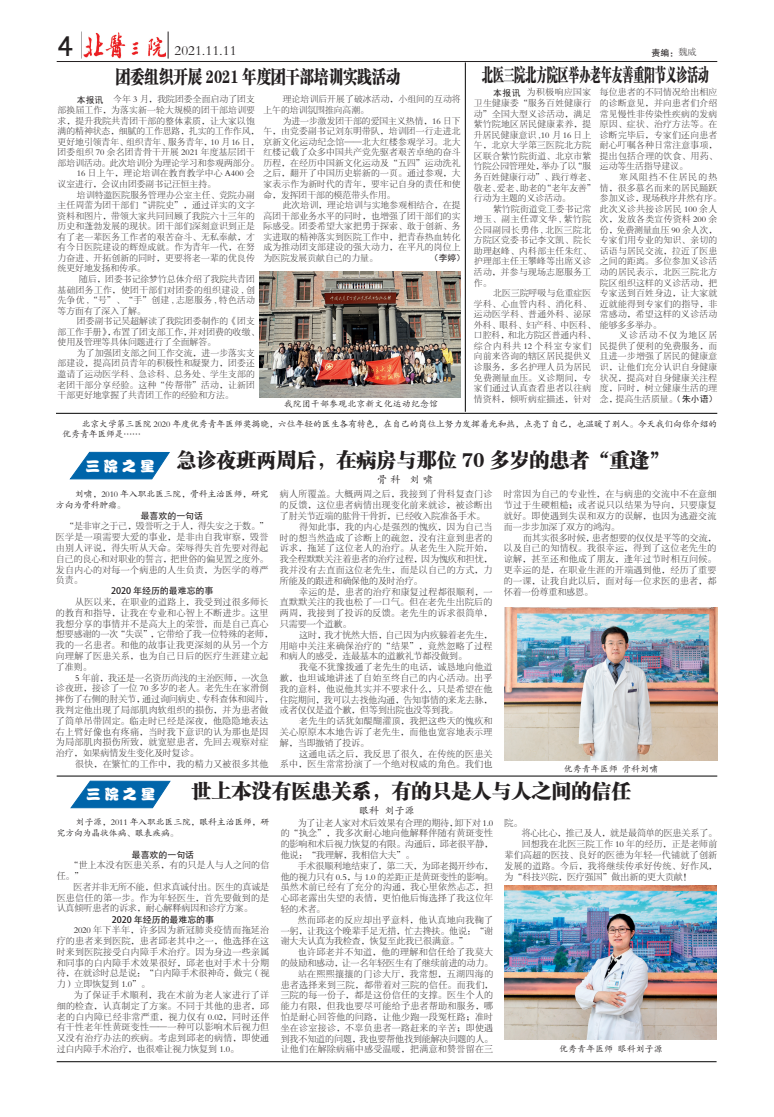
<style>
.page{position:relative;width:774px;height:1117px;background:#fff}
.page>*{position:absolute;margin:0;border:0;box-sizing:border-box;transform-origin:0 0}
.t1{font:30px "Shruti";color:#231f20}
.t2{font:20px "FZCSJW GB1 0";color:#231f20}
.t3{font:18px "FZCSK GBK1 0";color:#231f20;scale:.8 1}
.t4{font:18px "FZCSK GBK1 0";color:#231f20;scale:.6 1}
.t5{font:14px "FZSYJW GB1 0";color:#231f20}
.t6{font:14px "FZPWJW GB1 0";letter-spacing:.3em;color:#fff}
.t7{font:10px "FZKTK GBK1 0";color:#231f20}
.t8{font:9px/10.8px "FZSYK GBK1 0";letter-spacing:.03em;color:#231f20;text-align:justify}
.t9{font:9px/10.8px "FZSYK GBK1 0";letter-spacing:-.01em;color:#231f20;text-align:right}
.t10{font:9px "Kai Ti";color:#231f20}
.t11{font:9px "Adobe Heiti Std";letter-spacing:-.01em;color:#231f20}
.t12{font:9px/10.8px "FZSYK GBK1 0";letter-spacing:.01em;color:#231f20}
.t13{font:9px "FZHTK GBK1 0";letter-spacing:-.01em;color:#231f20}
.t14{font:8.8px/10.6px "FZSYK GBK1 0";letter-spacing:.02em;color:#231f20;text-align:justify}
.t15{font:8.8px/10.6px "FZKTK GBK1 0";color:#231f20}
.t16{font:8.8px/10.6px "FZSYK GBK1 0";color:#231f20}
.t17{font:8.8px "Sim Hei";color:#231f20}
.s1{font-family:"FZSYJW GB1 0"}
.s2{font-family:"Sim Hei"}
</style>
<div class="page">
<hr style="left:57px;top:61px;width:660px;height:1px;background:#231f20">
<svg style="left:168px;top:32px;width:1px;height:27px"></svg>
<img style="left:83px;top:32px;width:83px;height:27px">
<hr style="left:57px;top:1061px;width:659px;height:1px;background:#030303">
<svg style="left:71px;top:781px;width:99px;height:27px"></svg>
<hr style="left:57px;top:776px;width:660px;height:1px;background:#030303">
<img style="left:505px;top:886px;width:211px;height:153px">
<svg style="left:70px;top:452px;width:100px;height:27px"></svg>
<img style="left:505px;top:607px;width:212px;height:153px">
<hr style="left:56px;top:413px;width:661px;height:1px;background:#030303">
<hr style="left:465px;top:62px;width:1px;height:350px;background:#030303">
<img style="left:259px;top:271px;width:202px;height:127px">
<p class="t1" style="left:57px;top:28px;width:19px">4</p>
<p class="t5" style="left:175px;top:43px;width:63px">2021.11.11</p>
<p class="t13" style="left:651px;top:47px;width:46px">责编：<span class="s1">魏威</span></p>
<p class="t4" style="left:482px;top:65px;width:380px">北医三院北方院区举办老年友善重阳节义诊活动</p>
<p class="t3" style="left:116px;top:67px;width:358px">团委组织开展 2021 年度团干部培训实践活动</p>
<p class="t14" style="left:474px;top:87px;width:123px;text-align:left;text-indent:19px"><span class="s2">本报讯</span> 为积极响应国家卫生健康委“服务百姓健康行动”全国大型义诊活动，满足紫竹院地区居民健康素养，提升居民健康意识 ,10 月 16 日上午，北京大学第三医院北方院区联合紫竹院街道、北京市紫竹院公园管理处，举办了以“服务百姓健康行动”、践行尊老、敬老、爱老、助老的“老年友善”行动为主题的义诊活动。</p>
<p class="t14" style="left:474px;top:204px;width:119px;text-indent:19px">紫竹院街道党工委书记常增玉、副主任谭文华 , 紫竹院公园副园长勇伟 , 北医三院北方院区党委书记李文凯、院长助理赵峰、内科部主任朱红、护理部主任王攀峰等出席义诊活动，并参与现场志愿服务工作。</p>
<p class="t14" style="left:474px;top:288px;width:123px;text-align:left;text-indent:19px">北医三院呼吸与危重症医学科、心血管内科、消化科、运动医学科、普通外科、泌尿外科、眼科、妇产科、中医科、口腔科，和北方院区普通内科、综合内科共 12 个科室专家们向前来咨询的辖区居民提供义诊服务，多名护理人员为居民免费测量血压。义诊期间，专家们通过认真查看患者以往病情资料，倾听病症描述，针对</p>
<p class="t14" style="left:600px;top:87px;width:119px">每位患者的不同情况给出相应的诊断意见，并向患者们介绍常见慢性非传染性疾病的发病原因、症状、治疗方法等。在诊断完毕后，专家们还向患者耐心叮嘱各种日常注意事项，提出包括合理的饮食、用药、运动等生活指导建议。</p>
<p class="t14" style="left:600px;top:172px;width:123px;text-align:left;text-indent:19px">寒风阻挡不住居民的热情，很多慕名而来的居民踊跃参加义诊，现场秩序井然有序。此次义诊共接诊居民 100 余人次，发放各类宣传资料 200 余份，免费测量血压 90 余人次，专家们用专业的知识、亲切的话语与居民交流，拉近了医患之间的距离。多位参加义诊活动的居民表示，北医三院北方院区组织这样的义诊活动，把专家送到百姓身边，让大家就近就能得到专家们的指导，非常感动，希望这样的义诊活动能够多多举办。</p>
<p class="t14" style="left:600px;top:330px;width:119px;text-indent:19px">义诊活动不仅为地区居民提供了便利的免费服务，而且进一步增强了居民的健康意识，让他们充分认识自身健康状况，提高对自身健康关注程度，同时，树立健康生活的理念，提高生活质量。<span class="s2">( 朱小语）</span></p>
<p class="t14" style="left:58px;top:94px;width:203px;text-align:left;text-indent:19px"><span class="s2">本报讯</span> 今年 3 月，我院团委全面启动了团支部换届工作，为落实新一轮大规模的团干部培训要求，提升我院共青团干部的整体素质，让大家以饱满的精神状态，细腻的工作思路，扎实的工作作风，更好地引领青年、组织青年、服务青年，10 月 16 日，团委组织 70 余名团青骨干开展 2021 年度基层团干部培训活动。此次培训分为理论学习和参观两部分。</p>
<p class="t16" style="left:58px;top:168px;width:199px;text-indent:19px">16 日上午，理论培训在教育教学中心 A400 会议室进行，会议由团委副书记汪恒主持。</p>
<p class="t14" style="left:58px;top:189px;width:199px;text-indent:19px">培训特邀医院服务管理办公室主任、党院办副主任周蕾为团干部们“讲院史”，通过详实的文字资料和图片，带领大家共同回顾了我院六十三年的历史和蓬勃发展的现状。团干部们深刻意识到正是有了老一辈医务工作者的艰苦奋斗、无私奉献，才有今日医院建设的辉煌成就。作为青年一代，在努力奋进、开拓创新的同时，更要将老一辈的优良传统更好地发扬和传承。</p>
<p class="t14" style="left:58px;top:274px;width:199px;text-indent:22px">随后，团委书记徐梦竹总体介绍了我院共青团基础团务工作，使团干部们对团委的组织建设 , 创先争优 ,“号”、“手”创建 , 志愿服务 , 特色活动等方面有了深入了解。</p>
<p class="t16" style="left:58px;top:316px;width:203px;text-indent:19px">团委副书记吴超解读了我院团委制作的《团支部工作手册》，布置了团支部工作，并对团费的收缴、使用及管理等具体问题进行了全面解答。</p>
<p class="t14" style="left:58px;top:348px;width:199px;text-indent:19px">为了加强团支部之间工作交流，进一步落实支部建设，提高团员青年的积极性和凝聚力，团委还邀请了运动医学科、急诊科、总务处、学生支部的老团干部分享经验。这种“传帮带”活动，让新团干部更好地掌握了共青团工作的经验和方法。</p>
<p class="t14" style="left:263px;top:94px;width:199px;text-indent:19px">理论培训后开展了破冰活动，小组间的互动将上午的培训氛围推向高潮。</p>
<p class="t14" style="left:263px;top:115px;width:199px;text-indent:19px">为进一步激发团干部的爱国主义热情，16 日下午，由党委副书记刘东明带队，培训团一行走进北京新文化运动纪念馆——北大红楼参观学习。北大红楼记载了众多中国共产党先驱者艰苦卓绝的奋斗历程，在经历中国新文化运动及“五四”运动洗礼之后，翻开了中国历史崭新的一页。通过参观，大家表示作为新时代的青年，要牢记自身的责任和使命，发挥团干部的模范带头作用。</p>
<p class="t14" style="left:263px;top:200px;width:199px;text-indent:19px">此次培训，理论培训与实地参观相结合，在提高团干部业务水平的同时，也增强了团干部们的实际感受。团委希望大家把勇于探索、敢于创新、务实进取的精神落实到医院工作中，把青春热血转化成为推动团支部建设的强大动力，在平凡的岗位上为医院发展贡献自己的力量。</p>
<p class="t17" style="left:430px;top:253px;width:37px">（李婷）</p>
<p class="t10" style="left:284px;top:399px;width:156px">我院团干部参观北京新文化运动纪念馆</p>
<p class="t15" style="left:63px;top:419px;width:656px;text-indent:19px">北京大学第三医院 2020 年度优秀青年医师奖揭晓，六位年轻的医生各有特色，在自己的岗位上努力发挥着光和热，点亮了自己，也温暖了别人。今天我们向你介绍的优秀青年医师是……</p>
<p class="t2" style="left:177px;top:449px;width:494px">急诊夜班两周后，在病房与那位 70 多岁的患者“重逢”</p>
<p class="t7" style="left:377px;top:474px;width:57px">骨科 刘啸</p>
<p class="t15" style="left:56px;top:489px;width:214px;text-indent:19px">刘啸，2010 年入职北医三院，骨科主治医师，研究方向为骨科肿瘤。</p>
<p class="t13" style="left:141px;top:510px;width:64px">最喜欢的一句话</p>
<p class="t9" style="left:65px;top:521px;width:205px">“是非审之于己，毁誉听之于人，得失安之于数。”</p>
<p class="t8" style="left:56px;top:532px;width:214px">医学是一项需要大爱的事业，是非由自我审察，毁誉由别人评说，得失听从天命。荣辱得失首先要对得起自己的良心和对职业的誓言，把世俗的偏见置之度外。发自内心的对每一个病患的人生负责，为医学的尊严负责。</p>
<p class="t11" style="left:111px;top:586px;width:104px">2020 年经历的最难忘的事</p>
<p class="t8" style="left:56px;top:597px;width:219px;text-align:left;text-indent:19px">从医以来，在职业的道路上，我受到过很多师长的教育和指导，让我在专业和心智上不断进步。这里我想分享的事情并不是高大上的荣誉，而是自己真心想要感谢的一次“失误”，它带给了我一位特殊的老师，我的一名患者。和他的故事让我更深刻的从另一个方向理解了医患关系，也为自己日后的医疗生涯建立起了准则。</p>
<p class="t8" style="left:56px;top:672px;width:219px;text-align:left;text-indent:19px">5 年前，我还是一名资历尚浅的主治医师，一次急诊夜班，接诊了一位 70 多岁的老人。老先生在家滑倒摔伤了右侧的肘关节，通过询问病史、专科查体和阅片，我判定他出现了局部肌肉软组织的损伤，并为患者做了简单吊带固定。临走时已经是深夜，他隐隐地表达右上臂好像也有疼痛，当时我下意识的认为那也是因为局部肌肉损伤所致，就宽慰患者，先回去观察对症治疗，如果病情发生变化及时复诊。</p>
<p class="t8" style="left:75px;top:759px;width:195px">很快，在繁忙的工作中，我的精力又被很多其他</p>
<p class="t6" style="left:86px;top:458px;width:70px">三院之星</p>
<p class="t8" style="left:504px;top:489px;width:214px">时常因为自己的专业性，在与病患的交流中不在意细节过于生硬粗糙；或者说只以结果为导向，只要康复就好。即使遇到失误和双方的误解，也因为逃避交流而一步步加深了双方的鸿沟。</p>
<p class="t8" style="left:504px;top:532px;width:214px;text-indent:19px">而其实很多时候，患者想要的仅仅是平等的交流，以及自己的知情权。我很幸运，得到了这位老先生的谅解，甚至还和他成了朋友，逢年过节时相互问候。更幸运的是，在职业生涯的开端遇到他，经历了重要的一课，让我自此以后，面对每一位求医的患者，都怀着一份尊重和感恩。</p>
<p class="t8" style="left:280px;top:489px;width:214px">病人所覆盖。大概两周之后，我接到了骨科复查门诊的反馈，这位患者病情出现变化前来就诊，被诊断出了肘关节近端的肱骨干骨折，已经收入院准备手术。</p>
<p class="t8" style="left:280px;top:522px;width:214px;text-indent:19px">得知此事，我的内心是强烈的愧疚，因为自己当时的想当然造成了诊断上的疏忽，没有注意到患者的诉求，拖延了这位老人的治疗。从老先生入院开始，我全程默默关注着患者的治疗过程，因为愧疚和担忧，我并没有去直面这位老先生，而是以自己的方式，力所能及的跟进和确保他的及时治疗。</p>
<p class="t8" style="left:280px;top:586px;width:214px;text-indent:19px">幸运的是，患者的治疗和康复过程都很顺利，一直默默关注的我也松了一口气。但在老先生出院后的两周，我接到了投诉的反馈。老先生的诉求很简单，只需要一个道歉。</p>
<p class="t8" style="left:280px;top:630px;width:214px;text-indent:19px">这时，我才恍然大悟，自己因为内疚躲着老先生，用暗中关注来确保治疗的“结果”，竟然忽略了过程和病人的感受，连最基本的道歉礼节都没做到。</p>
<p class="t8" style="left:280px;top:662px;width:214px;text-indent:19px">我毫不犹豫拨通了老先生的电话，诚恳地向他道歉，也坦诚地讲述了自始至终自己的内心活动。出乎我的意料，他说他其实并不要求什么，只是希望在他住院期间，我可以去找他沟通，告知事情的来龙去脉，或者仅仅是道个歉，但等到出院也没等到我。</p>
<p class="t8" style="left:280px;top:716px;width:214px;text-indent:19px">老先生的话犹如醍醐灌顶，我把这些天的愧疚和关心原原本本地告诉了老先生，而他也宽容地表示理解，当即撤销了投诉。</p>
<p class="t8" style="left:280px;top:748px;width:214px;text-align:right">这通电话之后，我反思了很久，在传统的医患关<br>系中，医生常常扮演了一个绝对权威的角色。我们也</p>
<p class="t10" style="left:564px;top:764px;width:96px">优秀青年医师 骨科刘啸</p>
<p class="t2" style="left:192px;top:780px;width:442px">世上本没有医患关系，有的只是人与人之间的信任</p>
<p class="t7" style="left:359px;top:805px;width:57px">眼科 刘子源</p>
<p class="t15" style="left:57px;top:817px;width:214px;text-indent:19px">刘子源，2011 年入职北医三院，眼科主治医师，研究方向为晶状体病、眼表疾病。</p>
<p class="t13" style="left:132px;top:849px;width:64px">最喜欢的一句话</p>
<p class="t12" style="left:57px;top:860px;width:214px;text-indent:13px">“世上本没有医患关系，有的只是人与人之间的信任。”</p>
<p class="t8" style="left:57px;top:882px;width:214px;text-indent:17px">医者并非无所不能，但求真诚付出。医生的真诚是医患信任的第一步。作为年轻医生，首先要做到的是认真倾听患者的诉求，耐心解释病因和诊疗方案。</p>
<p class="t11" style="left:112px;top:914px;width:104px">2020 年经历的最难忘的事</p>
<p class="t8" style="left:57px;top:925px;width:214px;text-indent:17px">2020 年下半年，许多因为新冠肺炎疫情而拖延治疗的患者来到医院，患者邱老其中之一，他选择在这时来到医院接受白内障手术治疗。因为身边一些亲属和同事的白内障手术效果很好，邱老也对手术十分期待，在就诊时总是说：“白内障手术很神奇，做完（视力）立即恢复到 1.0”。</p>
<p class="t8" style="left:57px;top:990px;width:214px;text-indent:17px">为了保证手术顺利，我在术前为老人家进行了详细的检查，认真制定了方案。不同于其他的患者，邱老的白内障已经非常严重，视力仅有 0.02，同时还伴有干性老年性黄斑变性——一种可以影响术后视力但又没有治疗办法的疾病。考虑到邱老的病情，即使通过白内障手术治疗，也很难让视力恢复到 1.0。</p>
<p class="t6" style="left:86px;top:787px;width:70px">三院之星</p>
<p class="t8" style="left:281px;top:817px;width:214px;text-indent:17px">为了让老人家对术后效果有合理的期待，卸下对1.0的“执念”，我多次耐心地向他解释伴随有黄斑变性的影响和术后视力恢复的有限。沟通后，邱老很平静，他说：“我理解，我相信大夫”。</p>
<p class="t8" style="left:281px;top:860px;width:214px;text-indent:17px">手术很顺利地结束了，第二天，为邱老揭开纱布，他的视力只有 0.5，与 1.0 的差距正是黄斑变性的影响。虽然术前已经有了充分的沟通，我心里依然忐忑，担心邱老露出失望的表情，更怕他后悔选择了我这位年轻的术者。</p>
<p class="t8" style="left:281px;top:914px;width:214px;text-indent:17px">然而邱老的反应却出乎意料，他认真地向我鞠了一躬，让我这个晚辈手足无措，忙去搀扶。他说：“谢谢大夫认真为我检查，恢复至此我已很满意。”</p>
<p class="t9" style="left:281px;top:947px;width:214px">也许邱老并不知道，他的理解和信任给了我莫大<br>的鼓励和感动，让一名年轻医生有了继续前进的动力。</p>
<p class="t8" style="left:281px;top:968px;width:214px;text-indent:17px">站在熙熙攘攘的门诊大厅，我常想，五湖四海的患者选择来到三院，都带着对三院的信任。而我们，三院的每一份子，都是这份信任的支撑。医生个人的能力有限，但我也要尽可能给予患者帮助和服务，哪怕是耐心回答他的问路，让他少跑一段冤枉路；准时坐在诊室接诊，不辜负患者一路赶来的辛苦；即使遇到我不知道的问题，我也要帮他找到能解决问题的人。让他们在解除病痛中感受温暖，把满意和赞誉留在三</p>
<p class="t8" style="left:505px;top:817px;width:19px">院。</p>
<p class="t9" style="left:522px;top:828px;width:197px">将心比心，推己及人，就是最简单的医患关系了。</p>
<p class="t8" style="left:505px;top:839px;width:214px;text-indent:17px">回想我在北医三院工作 10 年的经历，正是老师前辈们高超的医技、良好的医德为年轻一代铺就了创新发展的道路。今后，我将继续传承好传统、好作风，为“科技兴院，医疗强国”做出新的更大贡献！</p>
<p class="t10" style="left:559px;top:1044px;width:105px">优秀青年医师 眼科刘子源</p>
</div>
